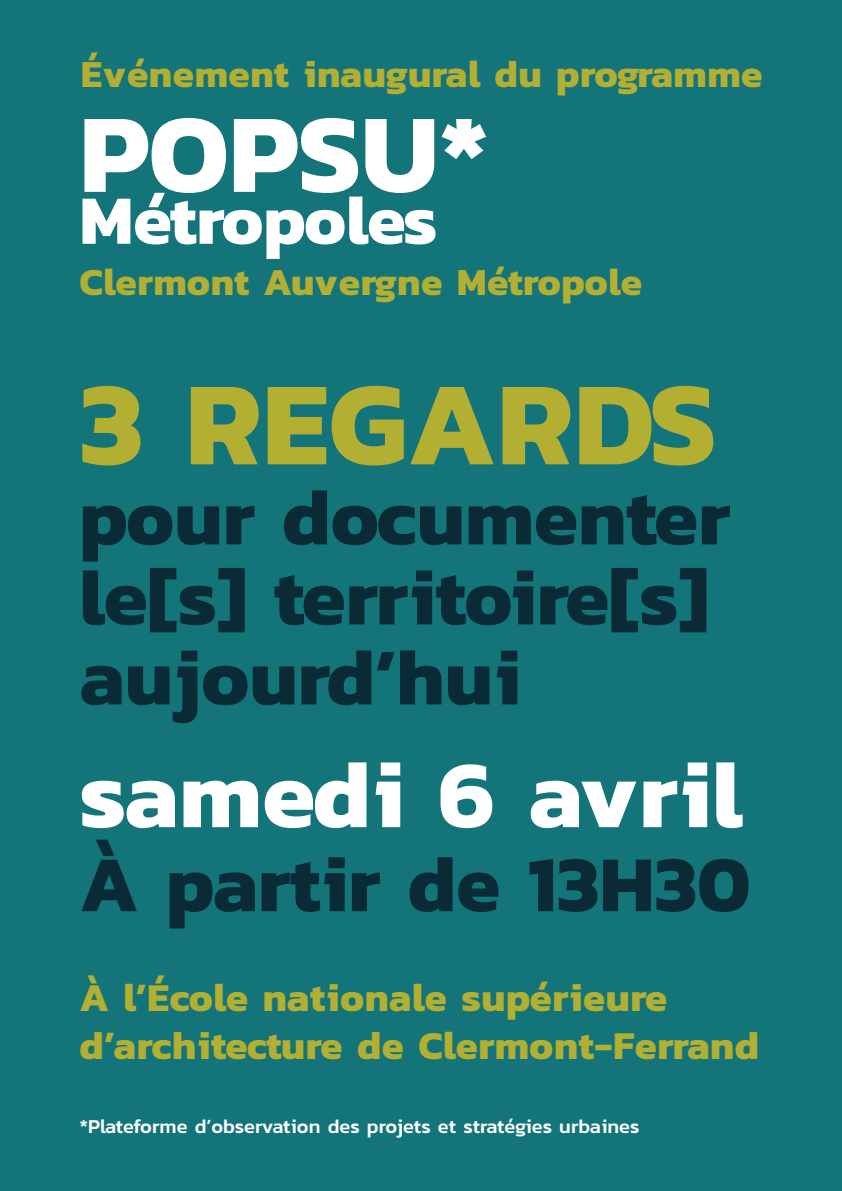
<style>
.page{position:relative;width:842px;height:1191px;background:#13747a}
.page>*{position:absolute;margin:0;border:0;box-sizing:border-box;transform-origin:0 0}
.t1{font:700 120px "Kanit";letter-spacing:.005em;color:#b2af33}
.t2{font:700 113px "Kanit";color:#fff}
.t3{font:700 96px "Kanit";letter-spacing:.005em;color:#fff}
.t4{font:700 80px/80px "Kanit";color:#0a2a36}
.t5{font:700 70px "Kanit";letter-spacing:-.02em;color:#fff}
.t6{font:700 40px/48px "Kanit";letter-spacing:.01em;color:#b2af33}
.t7{font:700 38.8px "Kanit";letter-spacing:.01em;color:#b2af33}
.t8{font:500 20px "Kanit";color:#fff}
</style>
<div class="page">
<p class="t7" style="left:81px;top:44px;width:683px">Événement inaugural du programme</p>
<h2 class="t2" style="left:79px;top:66px;width:411px">POPSU*</h2>
<h3 class="t5" style="left:79px;top:166px;width:359px">Métropoles</h3>
<p class="t7" style="left:79px;top:252px;width:564px">Clermont Auvergne Métropole</p>
<h1 class="t1" style="left:79px;top:330px;width:638px">3 REGARDS</h1>
<h3 class="t4" style="left:79px;top:475px;width:652px">pour documenter le[s] territoire[s] aujourd’hui</h3>
<h3 class="t3" style="left:79px;top:720px;width:665px">samedi 6 avril</h3>
<h3 class="t4" style="left:79px;top:841px;width:673px">À partir de 13H30</h3>
<p class="t6" style="left:79px;top:972px;width:681px">À l’École nationale supérieure d’architecture de Clermont-Ferrand</p>
<p class="t8" style="left:79px;top:1110px;width:561px">*Plateforme d’observation des projets et stratégies urbaines</p>
</div>
